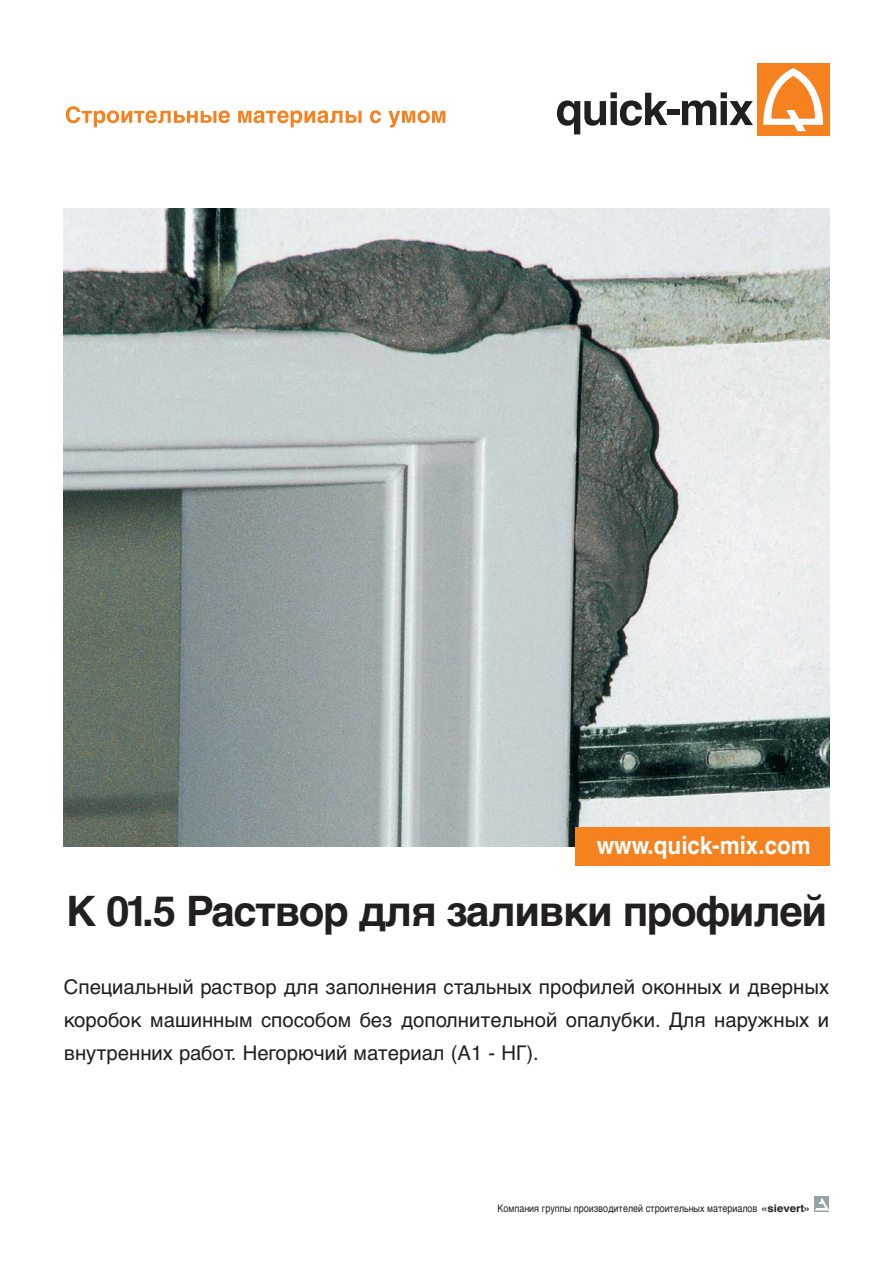
<style>
.page{position:relative;width:893px;height:1263px;background:#fff}
.page>*{position:absolute;margin:0;border:0;box-sizing:border-box;transform-origin:0 0}
.t1{font:700 42px "Helvetica Cyr";letter-spacing:-.035em;color:#231f20}
.t2{font:700 24.45px "Helvetica Cyr";color:#fff;scale:.92 1}
.t3{font:20.25px/33px "Helvetica Cyr Upright";color:#231f20;text-align:justify}
.t4{font:10.5px "Helvetica";color:#231f20;scale:.85 1}
.s1{font-weight:700}
</style>
<div class="page">
<img style="left:64px;top:208px;width:765px;height:638px">
<div style="left:576px;top:827px;width:254px;height:38px;background:#f5821f"></div>
<svg style="left:557px;top:92px;width:110px;height:42px"></svg>
<div style="left:667px;top:109px;width:12px;height:6px;background:#231f20"></div>
<svg style="left:682px;top:92px;width:71px;height:33px"></svg>
<div style="left:757px;top:64px;width:72px;height:72px;background:#f5821f"></div>
<svg style="left:763px;top:68px;width:61px;height:63px"></svg>
<div style="left:814px;top:1196px;width:15px;height:16px;background:#95a2ab"></div>
<svg style="left:815px;top:1198px;width:14px;height:13px"></svg>
<svg style="left:66px;top:106px;width:379px;height:22px"></svg>
<p class="t2" style="left:597px;top:837px;width:234px">www.quick-mix.com</p>
<h1 class="t1" style="left:66px;top:896px;width:763px">K 01.5 Раствор для заливки профилей</h1>
<p class="t3" style="left:64px;top:972px;width:767px">Специальный раствор для заполнения стальных профилей оконных и дверных коробок машинным способом без дополнительной опалубки. Для наружных и внутренних работ. Негорючий материал (А1 - НГ).</p>
<p class="t4" style="left:498px;top:1204px;width:370px">Компания группы производителей строительных материалов <span class="s1">«sievert»</span></p>
</div>
